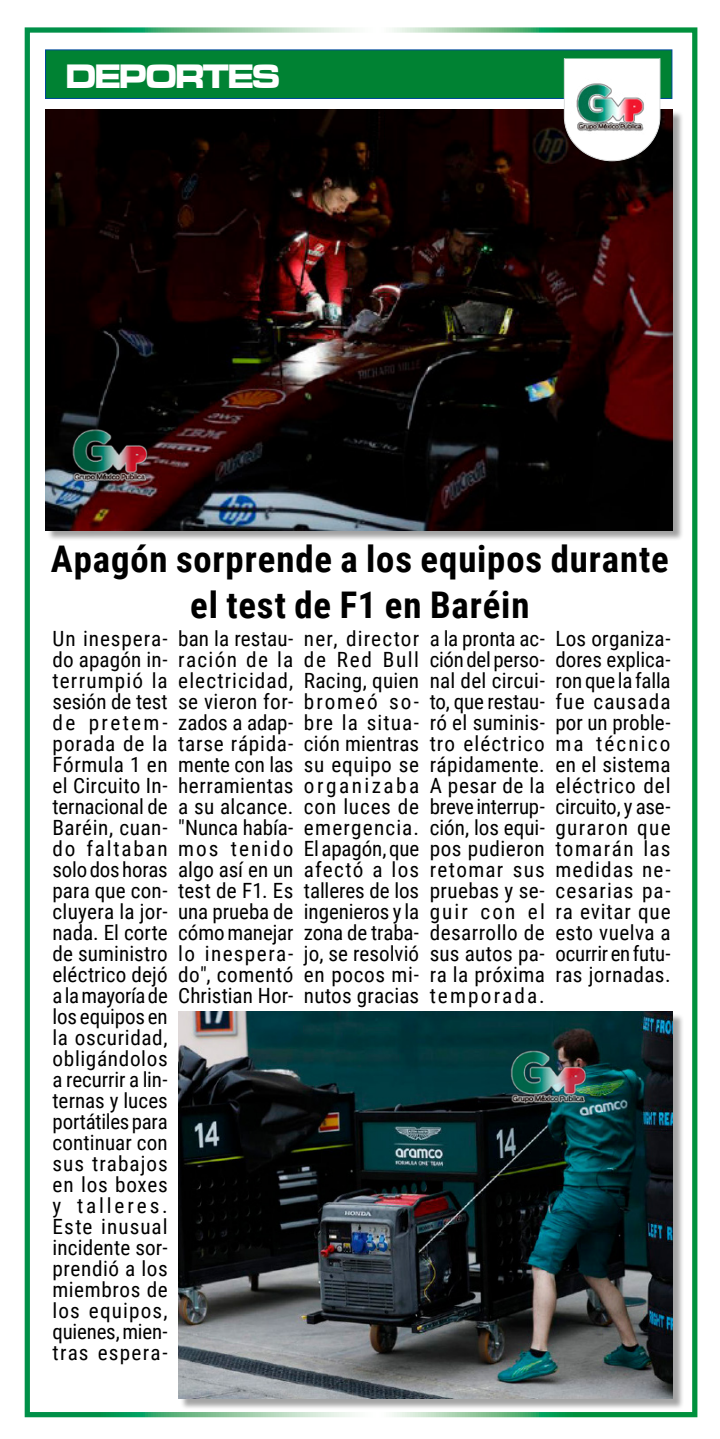
<style>
.page{position:relative;width:720px;height:1439px;background:#fff}
.page>*{position:absolute;margin:0;border:0;box-sizing:border-box;transform-origin:0 0}
.t1{font:700 36.75px/46.4px "Roboto Condensed";letter-spacing:.025em;color:#000;text-align:center}
.t2{font:35px "Microgramma D Bold Exte";letter-spacing:-.03em;color:#fff;scale:.9 1}
.t3{font:21px/21px "Roboto Condensed";letter-spacing:.02em;color:#000;text-align:justify}
</style>
<div class="page">
<div style="left:25px;top:27px;width:672px;height:1390px;border:5px solid #fff"></div>
<div style="left:180px;top:1013px;width:503px;height:396px;background:#000;opacity:.36"></div>
<img style="left:178px;top:1011px;width:494px;height:387px">
<div style="left:47px;top:111px;width:636px;height:430px;background:#000;opacity:.37"></div>
<img style="left:46px;top:110px;width:626px;height:420px">
<div style="left:45px;top:50px;width:626px;height:48px;background:#008233"></div>
<div style="left:45px;top:49px;width:627px;height:50px;border:1px solid #00499a"></div>
<svg style="left:563px;top:58px;width:97px;height:103px"></svg>
<img style="left:57px;top:399px;width:110px;height:110px">
<img style="left:495px;top:1020px;width:110px;height:110px">
<h2 class="t2" style="left:66px;top:53px;width:239px">DEPORTES</h2>
<h1 class="t1" style="left:51px;top:534px;width:619px">Apagón sorprende a los equipos durante el test de F1 en Baréin</h1>
<p class="t3" style="left:53px;top:627px;width:117px">Un inespera&shy;do apagón in&shy;terrumpió la sesión de test de pretem&shy;porada de la Fórmula 1 en el Circuito In&shy;ternacional de Baréin, cuan&shy;do faltaban solo dos horas para que con&shy;cluyera la jor&shy;nada. El corte de suministro eléctrico dejó a la mayoría de los equipos en la oscuridad, obligándolos a recurrir a lin&shy;ternas y luces portátiles para continuar con sus trabajos en los boxes y talleres.<br>Este inusual incidente sor&shy;prendió a los miembros de los equipos, quienes, mien&shy;tras espera-</p>
<p class="t3" style="left:178px;top:627px;width:117px">ban la restau&shy;ración de la electricidad, se vieron for&shy;zados a adap&shy;tarse rápida&shy;mente con las herramientas a su alcance. "Nunca había&shy;mos tenido algo así en un test de F1. Es una prueba de cómo manejar lo inespera&shy;do", comentó Christian Hor-</p>
<p class="t3" style="left:304px;top:627px;width:117px">ner, director de Red Bull Racing, quien bromeó so&shy;bre la situa&shy;ción mientras su equipo se organizaba con luces de emergencia.<br>El apagón, que afectó a los talleres de los ingenieros y la zona de traba&shy;jo, se resolvió en pocos mi&shy;nutos gracias</p>
<p class="t3" style="left:429px;top:627px;width:117px">a la pronta ac&shy;ción del perso&shy;nal del circui&shy;to, que restau&shy;ró el suminis&shy;tro eléctrico rápidamente.<br>A pesar de la breve interrup&shy;ción, los equi&shy;pos pudieron retomar sus pruebas y se&shy;guir con el desarrollo de sus autos pa&shy;ra la próxima temporada.</p>
<p class="t3" style="left:555px;top:627px;width:117px">Los organiza&shy;dores explica&shy;ron que la falla fue causada por un proble&shy;ma técnico en el sistema eléctrico del circuito, y ase&shy;guraron que tomarán las medidas ne&shy;cesarias pa&shy;ra evitar que esto vuelva a ocurrir en futu&shy;ras jornadas.</p>
</div>
